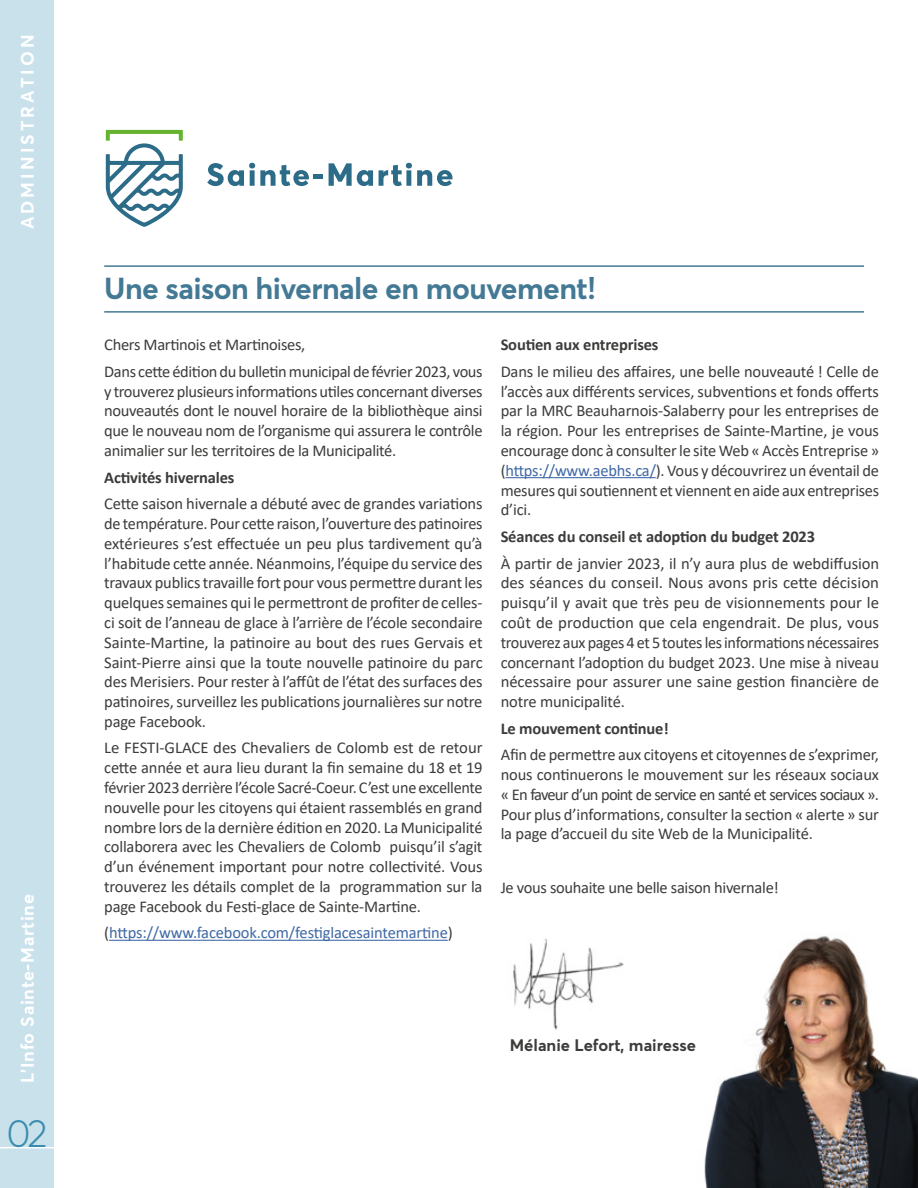
<style>
.page{position:relative;width:918px;height:1188px;background:#fff}
.page>*{position:absolute;margin:0;border:0;box-sizing:border-box;transform-origin:0 0}
.t1{font:300 39px "Averta";color:#3a8bb0}
.t2{font:700 30px "Averta";letter-spacing:-.02em;color:#437994}
.t3{font:700 18px "Averta";letter-spacing:.04em;color:#fff}
.t4{font:700 18px "Averta";letter-spacing:.17em;color:#fff}
.t5{font:16.5px/19.8px "Calibri";letter-spacing:-.015em;color:#3c3c3b;text-align:justify}
.t6{font:700 16.5px "Calibri";letter-spacing:-.01em;color:#3c3c3b}
.t7{font:16.5px "Calibri";letter-spacing:-.01em;color:#3f68a5}
.t8{font:700 16.5px "Averta";color:#3c3c3b}
.s1{color:#3c3c3b}
.s2{color:#3f68a5}
</style>
<div class="page">
<img style="left:704px;top:935px;width:214px;height:253px">
<div style="left:0;top:0;width:54px;height:1188px;background:#c9e1ea"></div>
<hr style="left:0;top:1147px;width:106px;height:1px;background:#fff">
<hr style="left:109px;top:940px;width:339px;height:1px;background:#3f68a5">
<hr style="left:505px;top:477px;width:151px;height:1px;background:#3f68a5">
<hr style="left:104px;top:311px;width:760px;height:2px;background:#437994">
<hr style="left:104px;top:265px;width:760px;height:2px;background:#437994">
<svg style="left:207px;top:163px;width:102px;height:23px"></svg>
<hr style="left:313px;top:174px;width:10px;height:4px;background:#2c6c88">
<svg style="left:329px;top:163px;width:44px;height:23px"></svg>
<svg style="left:379px;top:163px;width:73px;height:23px"></svg>
<svg style="left:106px;top:130px;width:77px;height:97px"></svg>
<img style="left:513px;top:938px;width:111px;height:92px">
<p class="t4" style="left:16px;top:229px;width:196px;rotate:-90deg">ADMINISTRATION</p>
<p class="t3" style="left:16px;top:1083px;width:191px;rotate:-90deg">L’Info Sainte-Martine</p>
<h1 class="t1" style="left:7px;top:1109px;width:42px">02</h1>
<h2 class="t2" style="left:104px;top:269px;width:493px">Une saison hivernale en mouvement!</h2>
<p class="t5" style="left:104px;top:331px;width:380px;line-height:26.5px">Chers Martinois et Martinoises,<br>Dans cette édition du bulletin municipal de février 2023, vous</p>
<p class="t5" style="left:104px;top:381px;width:380px">y trouverez plusieurs informations utiles concernant diverses nouveautés dont le nouvel horaire de la bibliothèque ainsi que le nouveau nom de l’organisme qui assurera le contrôle animalier sur les territoires de la Municipalité.</p>
<p class="t6" style="left:104px;top:465px;width:132px">Activités hivernales</p>
<p class="t5" style="left:104px;top:493px;width:380px">Cette saison hivernale a débuté avec de grandes variations de température. Pour cette raison, l’ouverture des patinoires extérieures s’est effectuée un peu plus tardivement qu’à l’habitude cette année. Néanmoins, l’équipe du service des travaux publics travaille fort pour vous permettre durant les quelques semaines qui le permettront de profiter de celles&shy;ci soit de l’anneau de glace à l’arrière de l’école secondaire Sainte-Martine, la patinoire au bout des rues Gervais et Saint-Pierre ainsi que la toute nouvelle patinoire du parc des Merisiers. Pour rester à l’affût de l’état des surfaces des patinoires, surveillez les publications journalières sur notre page Facebook.</p>
<p class="t5" style="left:104px;top:738px;width:380px">Le FESTI-GLACE des Chevaliers de Colomb est de retour cette année et aura lieu durant la fin semaine du 18 et 19 février 2023 derrière l’école Sacré-Coeur. C’est une excellente nouvelle pour les citoyens qui étaient rassemblés en grand nombre lors de la dernière édition en 2020. La Municipalité collaborera avec les Chevaliers de Colomb puisqu’il s’agit d’un événement important pour notre collectivité. Vous trouverez les détails complet de la programmation sur la page Facebook du Festi-glace de Sainte-Martine.</p>
<p class="t7" style="left:104px;top:921px;width:354px"><span class="s1">(</span>https://www.facebook.com/festiglacesaintemartine<span class="s1">).</span></p>
<p class="t6" style="left:501px;top:333px;width:159px">Soutien aux entreprises</p>
<p class="t5" style="left:501px;top:361px;width:380px">Dans le milieu des affaires, une belle nouveauté ! Celle de l’accès aux différents services, subventions et fonds offerts par la MRC Beauharnois-Salaberry pour les entreprises de la région. Pour les entreprises de Sainte-Martine, je vous encourage donc à consulter le site Web « Accès Entreprise » (<span class="s2">https://www.aebhs.ca/</span>). Vous y découvrirez un éventail de mesures qui soutiennent et viennent en aide aux entreprises d’ici.</p>
<p class="t6" style="left:501px;top:525px;width:316px">Séances du conseil et adoption du budget 2023</p>
<p class="t5" style="left:501px;top:553px;width:380px">À partir de janvier 2023, il n’y aura plus de webdiffusion des séances du conseil. Nous avons pris cette décision puisqu’il y avait que très peu de visionnements pour le coût de production que cela engendrait. De plus, vous trouverez aux pages 4 et 5 toutes les informations nécessaires concernant l’adoption du budget 2023. Une mise à niveau nécessaire pour assurer une saine gestion financière de notre municipalité.</p>
<p class="t6" style="left:501px;top:717px;width:170px">Le mouvement continue!</p>
<p class="t5" style="left:501px;top:744px;width:380px">Afin de permettre aux citoyens et citoyennes de s’exprimer, nous continuerons le mouvement sur les réseaux sociaux « En faveur d’un point de service en santé et services sociaux ».<br>Pour plus d’informations, consulter la section « alerte » sur la page d’accueil du site Web de la Municipalité.</p>
<p class="t5" style="left:501px;top:877px;width:280px">Je vous souhaite une belle saison hivernale!</p>
<p class="t8" style="left:510px;top:1035px;width:188px">Mélanie Lefort, mairesse</p>
</div>
